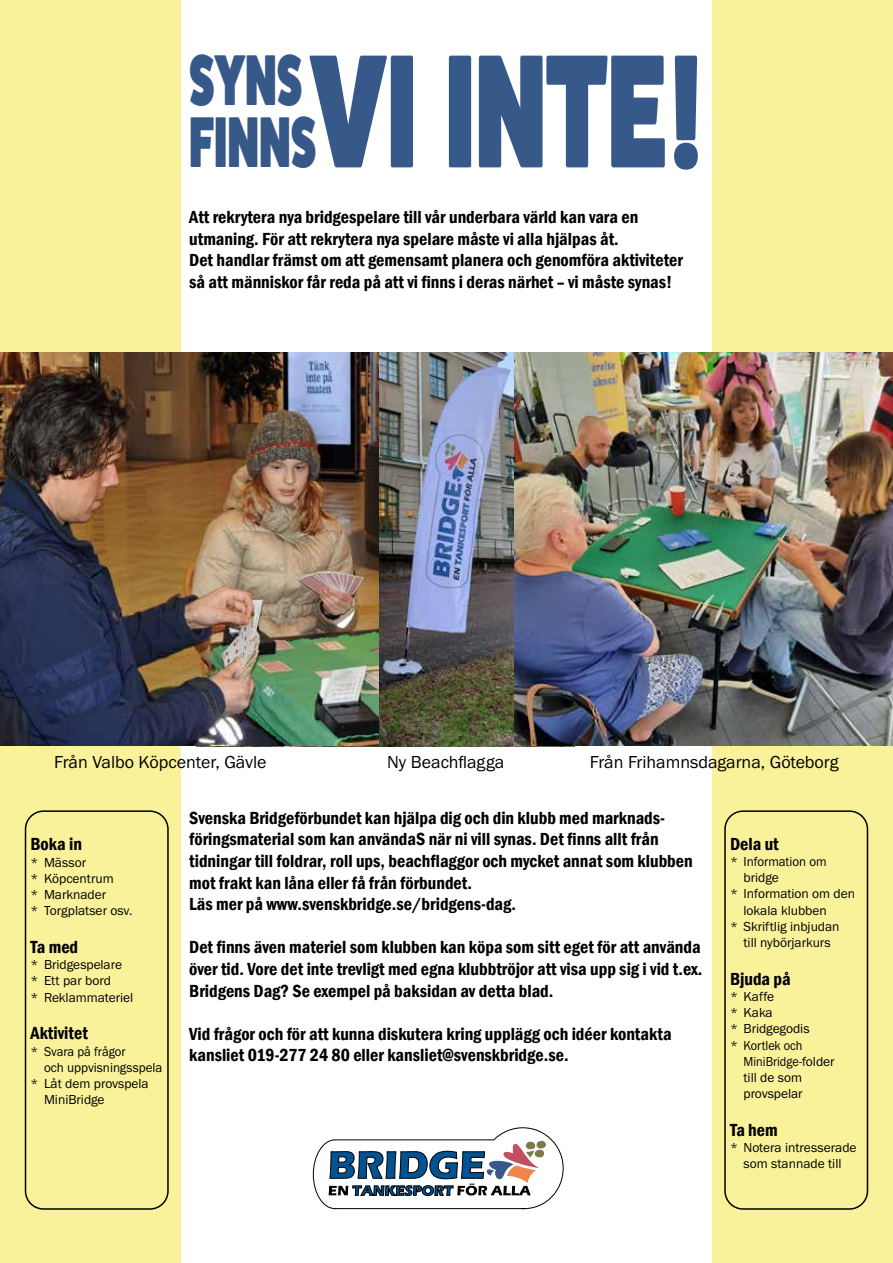
<style>
.page{position:relative;width:893px;height:1263px;background:#fff}
.page>*{position:absolute;margin:0;border:0;box-sizing:border-box;transform-origin:0 0}
.t1{font:800 162px "Fat Frank";color:#365989;scale:.67 1}
.t2{font:800 72px/61.8px "Fat Frank";color:#365989;scale:.67 1}
.t3{font:600 condensed 18px/21.6px "Franklin Gothic";color:#000}
.t4{font:18px "Franklin Gothic URW Boo";color:#000}
.t5{font:13.5px/16.2px "Franklin Gothic URW Boo";color:#000}
.t6{font:13.5px "Franklin Gothic URW Boo";color:#000;scale:.91 1}
</style>
<div class="page">
<div style="left:712px;top:0;width:181px;height:1263px;background:#faf19b"></div>
<div style="left:0;top:0;width:181px;height:1263px;background:#faf19b"></div>
<img style="left:378px;top:353px;width:137px;height:393px">
<img style="left:0;top:353px;width:378px;height:393px">
<img style="left:515px;top:353px;width:378px;height:393px">
<svg style="left:312px;top:1127px;width:252px;height:83px"></svg>
<hr style="left:335px;top:1208px;width:190px;height:1px;background:#000">
<div style="left:724px;top:810px;width:144px;height:400px;border:2px solid #000;border-radius:18px"></div>
<div style="left:25px;top:810px;width:144px;height:400px;border:2px solid #000;border-radius:18px"></div>
<h2 class="t2" style="left:189px;top:50px;width:191px">SYNS<br>FINNS</h2>
<h1 class="t1" style="left:310px;top:21px;width:592px">VI INTE!</h1>
<p class="t3" style="left:189px;top:206px;width:495px">Att rekrytera nya bridgespelare till vår underbara värld kan vara en utmaning. För att rekrytera nya spelare måste vi alla hjälpas åt.<br>Det handlar främst om att gemensamt planera och genomföra aktiviteter så att människor får reda på att vi finns i deras närhet – vi måste synas!</p>
<p class="t4" style="left:54px;top:751px;width:214px">Från Valbo Köpcenter, Gävle</p>
<p class="t4" style="left:387px;top:751px;width:119px">Ny Beachflagga</p>
<p class="t4" style="left:590px;top:751px;width:250px">Från Frihamnsdagarna, Göteborg</p>
<p class="t3" style="left:31px;top:833px;width:53px">Boka in</p>
<p class="t5" style="left:31px;top:854px;width:103px">* Mässor<br>* Köpcentrum<br>* Marknader<br>* Torgplatser osv.</p>
<p class="t3" style="left:31px;top:936px;width:49px">Ta med</p>
<p class="t5" style="left:31px;top:956px;width:104px">* Bridgespelare * Ett par bord<br>* Reklammateriel</p>
<p class="t3" style="left:31px;top:1022px;width:59px">Aktivitet</p>
<p class="t5" style="left:31px;top:1043px;width:97px">* Svara på frågor</p>
<p class="t5" style="left:44px;top:1059px;width:120px">och uppvisningsspela</p>
<p class="t5" style="left:31px;top:1075px;width:120px">* Låt dem provspela</p>
<p class="t5" style="left:44px;top:1091px;width:62px">MiniBridge</p>
<p class="t3" style="left:189px;top:807px;width:505px">Svenska Bridgeförbundet kan hjälpa dig och din klubb med marknads&shy;föringsmaterial som kan användaS när ni vill synas. Det finns allt från tidningar till foldrar, roll ups, beachflaggor och mycket annat som klubben mot frakt kan låna eller få från förbundet.<br>Läs mer på www.svenskbridge.se/bridgens-dag.</p>
<p class="t3" style="left:189px;top:936px;width:515px;text-align:justify">Det finns även materiel som klubben kan köpa som sitt eget för att använda över tid. Vore det inte trevligt med egna klubbtröjor att visa upp sig i vid t.ex.<br>Bridgens Dag? Se exempel på baksidan av detta blad.</p>
<p class="t3" style="left:189px;top:1023px;width:484px">Vid frågor och för att kunna diskutera kring upplägg och idéer kontakta kansliet 019-277 24 80 eller kansliet@svenskbridge.se.</p>
<p class="t3" style="left:730px;top:833px;width:50px">Dela ut</p>
<p class="t5" style="left:730px;top:853px;width:98px">* Information om</p>
<p class="t5" style="left:743px;top:869px;width:37px">bridge</p>
<p class="t5" style="left:730px;top:885px;width:127px">* Information om den</p>
<p class="t5" style="left:743px;top:902px;width:85px">lokala klubben</p>
<p class="t5" style="left:730px;top:918px;width:111px">* Skriftlig inbjudan</p>
<p class="t5" style="left:743px;top:934px;width:89px">till nybörjarkurs</p>
<p class="t3" style="left:730px;top:968px;width:62px">Bjuda på</p>
<p class="t5" style="left:730px;top:988px;width:46px">* Kaffe</p>
<p class="t5" style="left:730px;top:1004px;width:44px">* Kaka</p>
<p class="t5" style="left:730px;top:1020px;width:81px">* Bridgegodis</p>
<p class="t5" style="left:730px;top:1037px;width:74px">* Kortlek och</p>
<p class="t6" style="left:743px;top:1053px;width:102px">MiniBridge-folder</p>
<p class="t5" style="left:743px;top:1069px;width:60px">till de som</p>
<p class="t5" style="left:743px;top:1085px;width:61px">provspelar</p>
<p class="t3" style="left:730px;top:1119px;width:49px">Ta hem</p>
<p class="t5" style="left:730px;top:1139px;width:128px;text-align:center">* Notera intresserade som stannade till</p>
</div>
